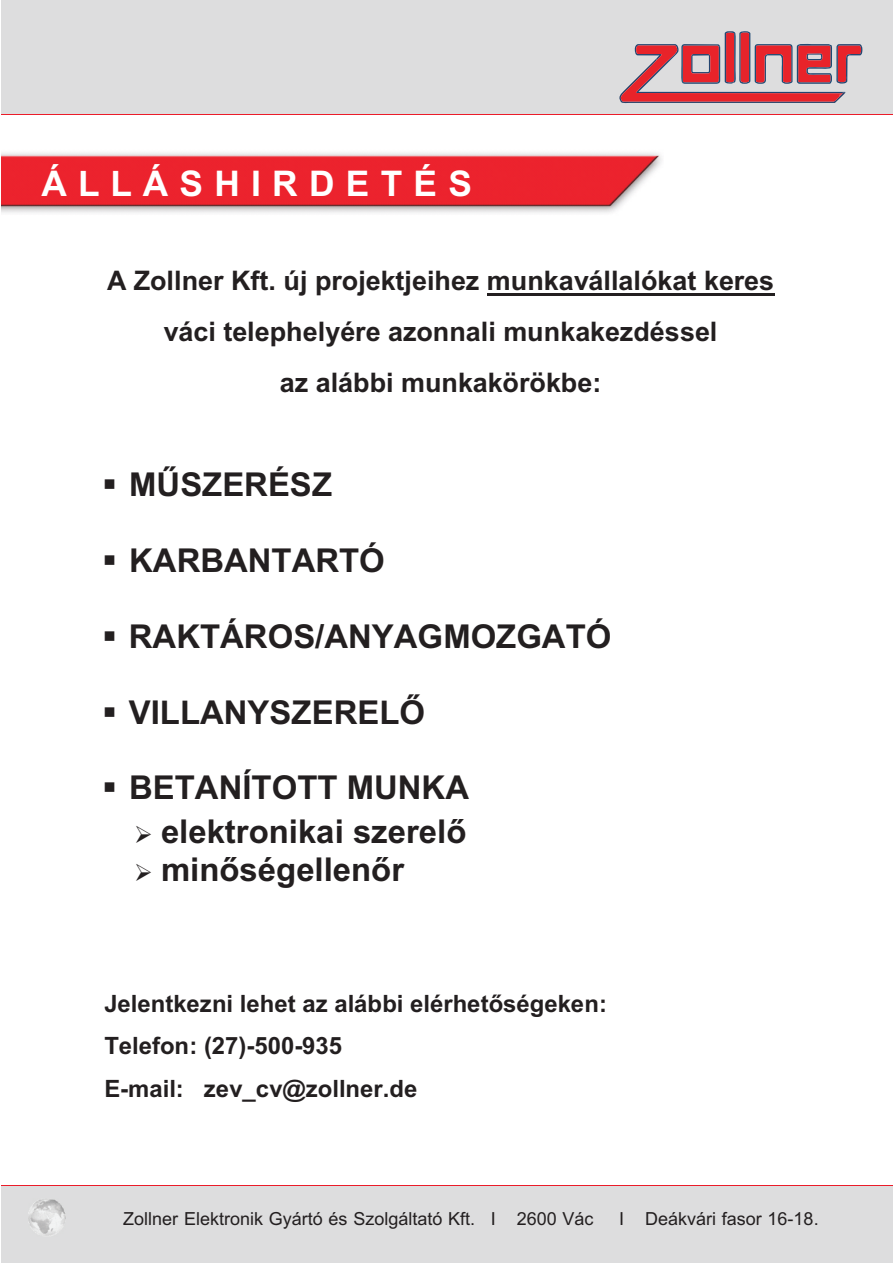
<style>
.page{position:relative;width:893px;height:1263px;background:#fff}
.page>*{position:absolute;margin:0;border:0;box-sizing:border-box;transform-origin:0 0}
.t1{font:700 35.4px "Arial";color:#fff}
.t2{font:700 32.85px/43.5px "Arial";color:#231f20;text-align:right}
.t3{font:700 27px/50.7px "Arial";color:#231f20;text-align:center}
.t4{font:700 23.85px/42.6px "Arial";color:#231f20}
.t5{font:18px "Arial";color:#231f20}
</style>
<div class="page">
<div style="left:1px;top:1186px;width:892px;height:77px;background:#ddddde"></div>
<hr style="left:1px;top:1185px;width:892px;height:1px;background:#eb1c29">
<img style="left:29px;top:1199px;width:36px;height:35px">
<hr style="left:487px;top:293px;width:287px;height:3px;background:#231f20">
<img style="left:2px;top:152px;width:660px;height:61px">
<div style="left:1px;top:0;width:892px;height:115px;background:#ddddde"></div>
<svg style="left:619px;top:31px;width:243px;height:72px"></svg>
<hr style="left:1px;top:114px;width:892px;height:1px;background:#eb1c29">
<p class="t1" style="left:41px;top:171px;width:432px">Á LLÁ S H I R D E T É S</p>
<p class="t3" style="left:107px;top:258px;width:669px">A Zollner Kft. új projektjeihez munkavállalókat keres váci telephelyére azonnali munkakezdéssel<br>az alábbi munkakörökbe:</p>
<p class="t2" style="left:102px;top:466px;width:231px">▪MÛSZERÉSZ</p>
<p class="t2" style="left:102px;top:542px;width:284px">▪KARBANTARTÓ</p>
<p class="t2" style="left:102px;top:618px;width:511px">▪RAKTÁROS/ANYAGMOZGATÓ</p>
<p class="t2" style="left:102px;top:693px;width:324px">▪VILLANYSZERELÕ</p>
<p class="t2" style="left:102px;top:769px;width:368px">▪BETANÍTOTT MUNKA elektronikai szerelõ</p>
<p class="t2" style="left:161px;top:851px;width:245px">minõségellenõr</p>
<p class="t4" style="left:104px;top:984px;width:504px">Jelentkezni lehet az alábbi elérhetõségeken:<br>Telefon: (27)-500-935<br>E-mail: zev_cv@zollner.de</p>
<p class="t5" style="left:123px;top:1212px;width:472px">Zollner Elektronik Gyártó és Szolgáltató Kft. I 2600 Vác</p>
<p class="t5" style="left:619px;top:1212px;width:201px">I Deákvári fasor 16-18.</p>
</div>
